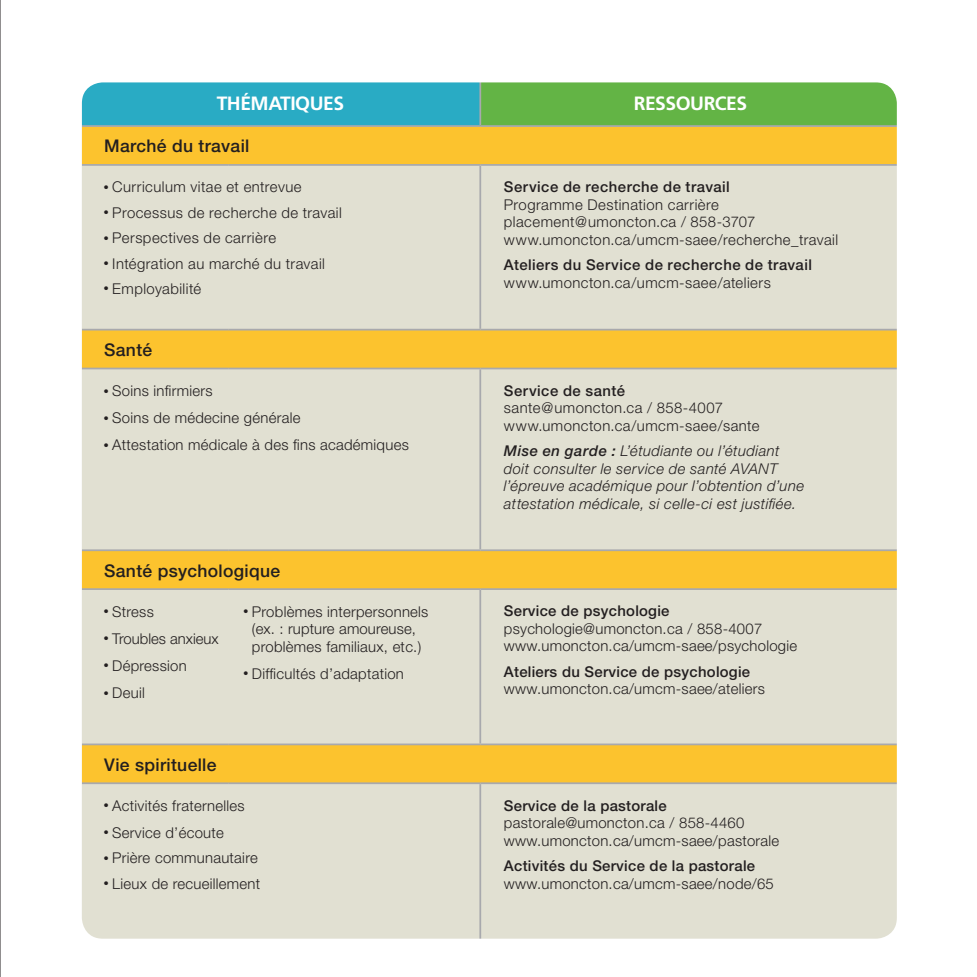
<style>
.page{position:relative;width:977px;height:977px;background:#fff}
.page>*{position:absolute;margin:0;border:0;box-sizing:border-box;transform-origin:0 0}
.t1{font:700 19.25px "Frutiger";letter-spacing:-.025em;color:#fff}
.t2{font:500 17.5px "Helvetica Neue";letter-spacing:.02em;color:#231f20}
.t3{font:300 14.88px/17.5px "Helvetica Neue";letter-spacing:.02em;color:#231f20}
.t4{font:500 14.88px "Helvetica Neue";letter-spacing:.02em;color:#231f20}
.t5{font:italic 300 14.88px/17.5px "Helvetica Neue";letter-spacing:.03em;color:#231f20}
.t6{font:300 14.88px "Helvetica Neue";color:#231f20}
.s1{font-weight:500}
</style>
<div class="page">
<div style="left:81px;top:80px;width:399px;height:46px;background:#29abc4"></div>
<div style="left:480px;top:80px;width:420px;height:46px;background:#63b445"></div>
<div style="left:83px;top:127px;width:812px;height:37px;background:#fcc32e"></div>
<div style="left:83px;top:166px;width:812px;height:771px;background:#e1e0d2"></div>
<svg style="left:83px;top:330px;width:812px;height:452px;background:#e7d8a9"></svg>
<hr style="left:479px;top:80px;width:2px;height:45px;background:#a8a9ad">
<hr style="left:480px;top:125px;width:421px;height:2px;background:#a8a9ad">
<hr style="left:479px;top:166px;width:2px;height:163px;background:#a8a9ad">
<hr style="left:80px;top:125px;width:148px;height:2px;background:#a8a9ad">
<hr style="left:228px;top:125px;width:252px;height:2px;background:#a8a9ad">
<hr style="left:80px;top:164px;width:148px;height:2px;background:#a8a9ad">
<hr style="left:228px;top:164px;width:252px;height:2px;background:#a8a9ad">
<hr style="left:80px;top:329px;width:148px;height:1px;background:#a8a9ad">
<hr style="left:228px;top:329px;width:252px;height:1px;background:#a8a9ad">
<hr style="left:480px;top:164px;width:421px;height:2px;background:#a8a9ad">
<hr style="left:480px;top:329px;width:421px;height:1px;background:#a8a9ad">
<hr style="left:479px;top:369px;width:2px;height:180px;background:#a8a9ad">
<hr style="left:80px;top:367px;width:148px;height:2px;background:#a8a9ad">
<hr style="left:228px;top:367px;width:252px;height:2px;background:#a8a9ad">
<hr style="left:80px;top:549px;width:148px;height:2px;background:#a8a9ad">
<hr style="left:228px;top:549px;width:252px;height:2px;background:#a8a9ad">
<hr style="left:480px;top:367px;width:421px;height:2px;background:#a8a9ad">
<hr style="left:480px;top:549px;width:421px;height:2px;background:#a8a9ad">
<hr style="left:479px;top:590px;width:2px;height:153px;background:#a8a9ad">
<hr style="left:80px;top:588px;width:148px;height:2px;background:#a8a9ad">
<hr style="left:228px;top:588px;width:252px;height:2px;background:#a8a9ad">
<hr style="left:80px;top:743px;width:148px;height:2px;background:#a8a9ad">
<hr style="left:228px;top:743px;width:252px;height:2px;background:#a8a9ad">
<hr style="left:480px;top:588px;width:421px;height:2px;background:#a8a9ad">
<hr style="left:480px;top:743px;width:421px;height:2px;background:#a8a9ad">
<hr style="left:480px;top:782px;width:421px;height:2px;background:#a8a9ad">
<hr style="left:479px;top:784px;width:2px;height:158px;background:#a8a9ad">
<hr style="left:80px;top:782px;width:148px;height:2px;background:#a8a9ad">
<hr style="left:228px;top:782px;width:252px;height:2px;background:#a8a9ad">
<hr style="left:0;top:0;width:1px;height:976px;background:#231f20">
<div style="left:64px;top:65px;width:850px;height:891px;border:18px solid #fff;border-radius:30px"></div>
<p class="t1" style="left:217px;top:92px;width:129px">THÉMATIQUES</p>
<p class="t1" style="left:633px;top:92px;width:115px">RESSOURCES</p>
<p class="t2" style="left:104px;top:136px;width:147px">Marché du travail</p>
<p class="t3" style="left:104px;top:178px;width:199px">● Curriculum vitae et entrevue</p>
<p class="t3" style="left:104px;top:203px;width:239px">● Processus de recherche de travail</p>
<p class="t3" style="left:104px;top:229px;width:173px">● Perspectives de carrière</p>
<p class="t3" style="left:104px;top:254px;width:222px">● Intégration au marché du travail</p>
<p class="t3" style="left:104px;top:279px;width:98px">● Employabilité</p>
<p class="t4" style="left:504px;top:178px;width:227px">Service de recherche de travail</p>
<p class="t3" style="left:504px;top:195px;width:336px">Programme Destination carrière placement@umoncton.ca / 858-3707 www.umoncton.ca/umcm-saee/recherche_travail</p>
<p class="t4" style="left:504px;top:256px;width:309px">Ateliers du Service de recherche de travail</p>
<p class="t3" style="left:504px;top:273px;width:268px">www.umoncton.ca/umcm-saee/ateliers</p>
<p class="t2" style="left:104px;top:339px;width:49px">Santé</p>
<p class="t3" style="left:104px;top:381px;width:110px">● Soins infirmiers</p>
<p class="t3" style="left:104px;top:409px;width:198px">● Soins de médecine générale</p>
<p class="t3" style="left:104px;top:436px;width:306px">● Attestation médicale à des fins académiques</p>
<p class="t2" style="left:104px;top:560px;width:177px">Santé psychologique</p>
<p class="t3" style="left:104px;top:602px;width:51px">● Stress</p>
<p class="t6" style="left:104px;top:629px;width:116px">● Troubles anxieux</p>
<p class="t3" style="left:104px;top:656px;width:84px">● Dépression</p>
<p class="t3" style="left:104px;top:683px;width:42px">● Deuil</p>
<p class="t3" style="left:244px;top:602px;width:186px;text-align:center">● Problèmes interpersonnels (ex. : rupture amoureuse, problèmes familiaux, etc.)</p>
<p class="t3" style="left:244px;top:664px;width:161px">● Difficultés d’adaptation</p>
<p class="t2" style="left:104px;top:754px;width:114px">Vie spirituelle</p>
<p class="t3" style="left:104px;top:796px;width:142px">● Activités fraternelles</p>
<p class="t3" style="left:104px;top:823px;width:121px">● Service d’écoute</p>
<p class="t3" style="left:104px;top:848px;width:155px">● Prière communautaire</p>
<p class="t3" style="left:104px;top:874px;width:157px">● Lieux de recueillement</p>
<p class="t4" style="left:504px;top:382px;width:123px">Service de santé</p>
<p class="t3" style="left:504px;top:399px;width:257px">sante@umoncton.ca / 858-4007 www.umoncton.ca/umcm-saee/sante</p>
<p class="t5" style="left:504px;top:442px;width:302px"><span class="s1">Mise en garde :</span> L’étudiante ou l’étudiant doit consulter le service de santé AVANT l’épreuve académique pour l’obtention d’une attestation médicale, si celle-ci est justifiée.</p>
<p class="t4" style="left:504px;top:602px;width:167px">Service de psychologie</p>
<p class="t3" style="left:504px;top:619px;width:295px">psychologie@umoncton.ca / 858-4007 www.umoncton.ca/umcm-saee/psychologie</p>
<p class="t4" style="left:504px;top:662px;width:248px">Ateliers du Service de psychologie</p>
<p class="t3" style="left:504px;top:680px;width:262px">www.umoncton.ca/umcm-saee/ateliers</p>
<p class="t4" style="left:504px;top:796px;width:164px">Service de la pastorale</p>
<p class="t3" style="left:504px;top:813px;width:277px">pastorale@umoncton.ca / 858-4460 www.umoncton.ca/umcm-saee/pastorale</p>
<p class="t4" style="left:504px;top:856px;width:253px">Activités du Service de la pastorale</p>
<p class="t3" style="left:504px;top:874px;width:271px">www.umoncton.ca/umcm-saee/node/65</p>
</div>
